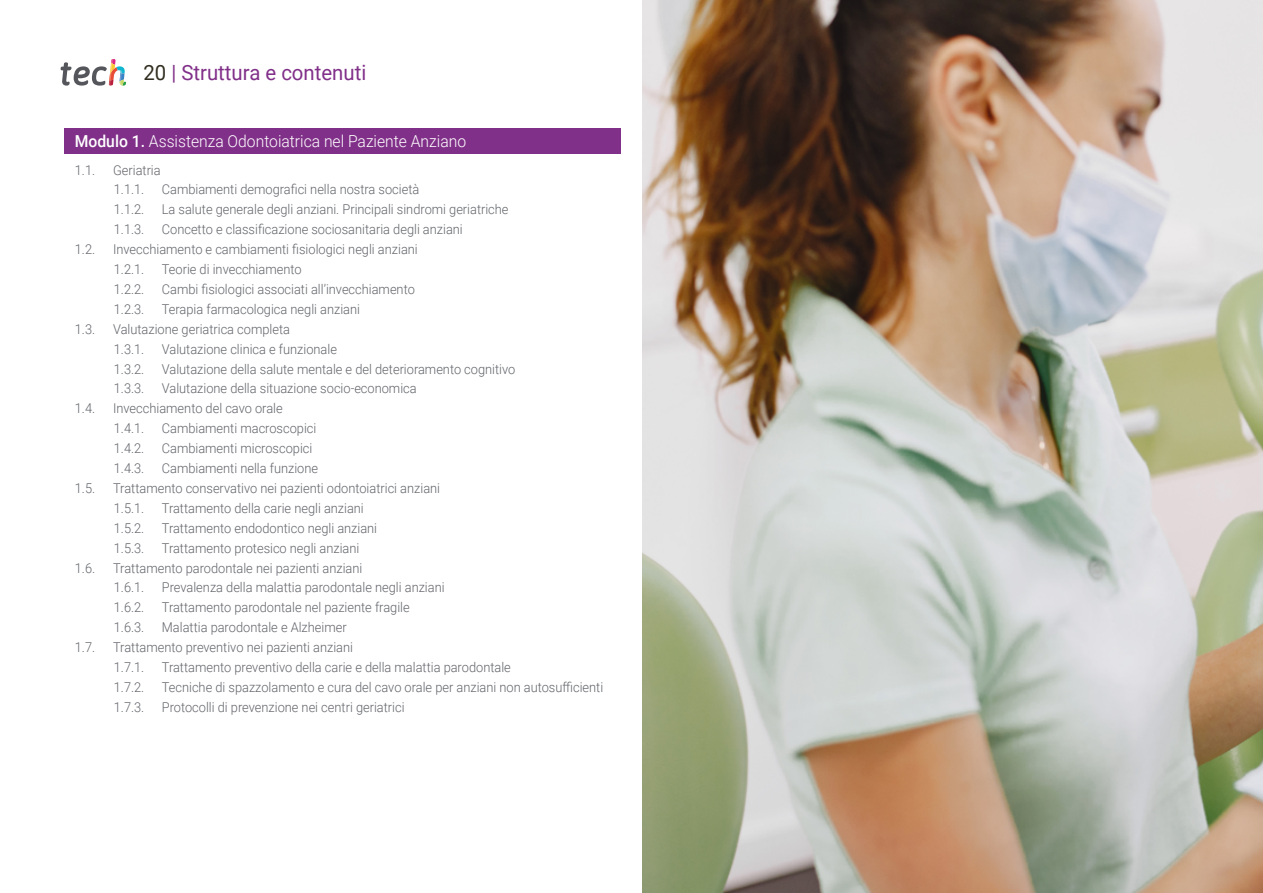
<style>
.page{position:relative;width:1263px;height:893px;background:#fff}
.page>*{position:absolute;margin:0;border:0;box-sizing:border-box;transform-origin:0 0}
.t1{font:21px "Roboto";color:#813089}
.t2{font:300 16.5px "Roboto";color:#fff;scale:.95 1}
.t3{font:300 13.5px/20px "Roboto";color:#61646a;scale:.95 1}
.s1{color:#312e20}
.s2{font-weight:500}
</style>
<div class="page">
<svg style="left:61px;top:59px;width:65px;height:27px"></svg>
<img style="left:642px;top:0;width:621px;height:893px">
<div style="left:64px;top:129px;width:557px;height:25px;background:#813089"></div>
<h1 class="t1" style="left:144px;top:57px;width:224px"><span class="s1">20</span> | Struttura e contenuti</h1>
<p class="t2" style="left:75px;top:130px;width:413px"><span class="s2">Modulo 1.</span> Assistenza Odontoiatrica nel Paziente Anziano</p>
<p class="t3" style="left:75px;top:159px;width:23px">1.1.</p>
<p class="t3" style="left:113px;top:159px;width:52px">Geriatria<br>1.1.1.</p>
<p class="t3" style="left:162px;top:179px;width:273px">Cambiamenti demografici nella nostra società</p>
<p class="t3" style="left:114px;top:199px;width:34px">1.1.2.</p>
<p class="t3" style="left:162px;top:199px;width:366px">La salute generale degli anziani. Principali sindromi geriatriche</p>
<p class="t3" style="left:114px;top:219px;width:34px">1.1.3.</p>
<p class="t3" style="left:162px;top:219px;width:318px">Concetto e classificazione sociosanitaria degli anziani</p>
<p class="t3" style="left:75px;top:239px;width:23px">1.2.</p>
<p class="t3" style="left:113px;top:239px;width:322px">Invecchiamento e cambiamenti fisiologici negli anziani<br>1.2.1.</p>
<p class="t3" style="left:162px;top:259px;width:149px">Teorie di invecchiamento</p>
<p class="t3" style="left:114px;top:279px;width:34px">1.2.2.</p>
<p class="t3" style="left:162px;top:279px;width:268px">Cambi fisiologici associati all’invecchiamento</p>
<p class="t3" style="left:114px;top:299px;width:34px">1.2.3.</p>
<p class="t3" style="left:162px;top:299px;width:210px">Terapia farmacologica negli anziani</p>
<p class="t3" style="left:75px;top:318px;width:23px">1.3.</p>
<p class="t3" style="left:113px;top:318px;width:188px">Valutazione geriatrica completa<br>1.3.1.</p>
<p class="t3" style="left:162px;top:338px;width:186px">Valutazione clinica e funzionale</p>
<p class="t3" style="left:114px;top:358px;width:34px">1.3.2.</p>
<p class="t3" style="left:162px;top:358px;width:374px">Valutazione della salute mentale e del deterioramento cognitivo</p>
<p class="t3" style="left:114px;top:378px;width:34px">1.3.3.</p>
<p class="t3" style="left:162px;top:378px;width:270px">Valutazione della situazione socio-economica</p>
<p class="t3" style="left:75px;top:398px;width:23px">1.4.</p>
<p class="t3" style="left:113px;top:398px;width:180px">Invecchiamento del cavo orale<br>1.4.1.</p>
<p class="t3" style="left:162px;top:418px;width:164px">Cambiamenti macroscopici</p>
<p class="t3" style="left:114px;top:438px;width:34px">1.4.2.</p>
<p class="t3" style="left:162px;top:438px;width:160px">Cambiamenti microscopici</p>
<p class="t3" style="left:114px;top:458px;width:34px">1.4.3.</p>
<p class="t3" style="left:162px;top:458px;width:166px">Cambiamenti nella funzione</p>
<p class="t3" style="left:75px;top:478px;width:23px">1.5.</p>
<p class="t3" style="left:113px;top:478px;width:346px">Trattamento conservativo nei pazienti odontoiatrici anziani<br>1.5.1.</p>
<p class="t3" style="left:162px;top:498px;width:214px">Trattamento della carie negli anziani</p>
<p class="t3" style="left:114px;top:517px;width:34px">1.5.2.</p>
<p class="t3" style="left:162px;top:517px;width:228px">Trattamento endodontico negli anziani</p>
<p class="t3" style="left:114px;top:537px;width:34px">1.5.3.</p>
<p class="t3" style="left:162px;top:537px;width:209px">Trattamento protesico negli anziani</p>
<p class="t3" style="left:75px;top:557px;width:23px">1.6.</p>
<p class="t3" style="left:113px;top:557px;width:264px">Trattamento parodontale nei pazienti anziani<br>1.6.1.</p>
<p class="t3" style="left:162px;top:577px;width:299px">Prevalenza della malattia parodontale negli anziani</p>
<p class="t3" style="left:114px;top:597px;width:34px">1.6.2.</p>
<p class="t3" style="left:162px;top:597px;width:262px">Trattamento parodontale nel paziente fragile</p>
<p class="t3" style="left:114px;top:617px;width:34px">1.6.3.</p>
<p class="t3" style="left:162px;top:617px;width:196px">Malattia parodontale e Alzheimer</p>
<p class="t3" style="left:75px;top:637px;width:23px">1.7.</p>
<p class="t3" style="left:113px;top:637px;width:254px">Trattamento preventivo nei pazienti anziani<br>1.7.1.</p>
<p class="t3" style="left:162px;top:657px;width:369px">Trattamento preventivo della carie e della malattia parodontale</p>
<p class="t3" style="left:114px;top:677px;width:34px">1.7.2.</p>
<p class="t3" style="left:162px;top:677px;width:466px">Tecniche di spazzolamento e cura del cavo orale per anziani non autosufficienti</p>
<p class="t3" style="left:114px;top:697px;width:34px">1.7.3.</p>
<p class="t3" style="left:162px;top:697px;width:257px">Protocolli di prevenzione nei centri geriatrici</p>
</div>
